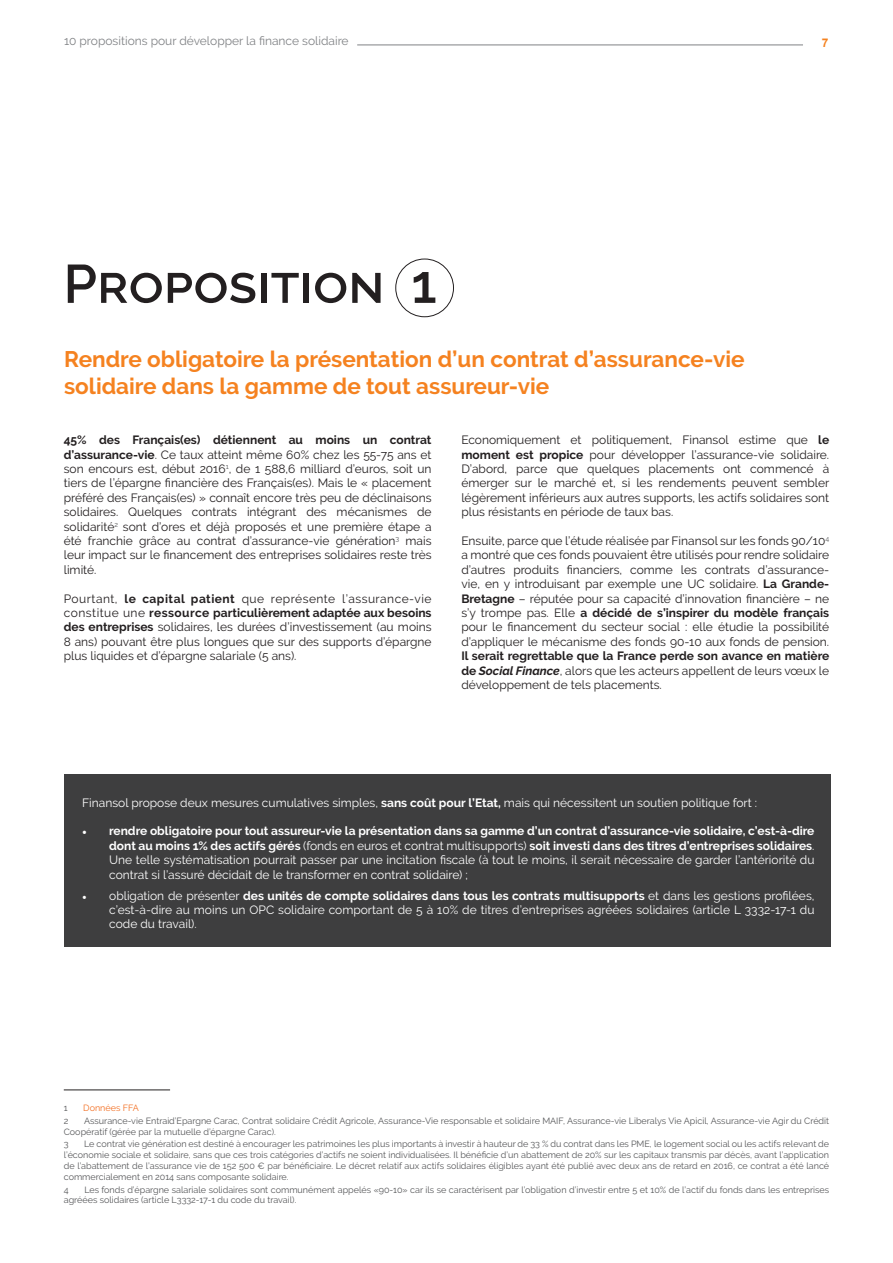
<style>
.page{position:relative;width:893px;height:1263px;background:#fff}
.page>*{position:absolute;margin:0;border:0;box-sizing:border-box;transform-origin:0 0}
.t1{font:600 54px "Raleway";color:#231f20}
.t2{font:700 22.5px/27px "Raleway";color:#f58220}
.t3{font:12px/14.4px "Raleway";color:#231f20;text-align:justify}
.t4{font:12px/14.4px "Raleway";color:#fff;text-align:justify}
.t5{font:12px "Raleway";color:#808285}
.t6{font:700 12px "Arial";color:#f58220}
.t7{font:9px/10.8px "Raleway";color:#57585a}
.t8{font:9px "Raleway";color:#f36e21}
.s1{font-weight:700}
.s2{font-weight:700;font-style:italic}
.s3{font-family:"Minion Pro";font-weight:700}
.s4{font-family:"Minion Pro"}
</style>
<div class="page">
<hr style="left:357px;top:45px;width:446px;height:1px;background:#808285">
<hr style="left:64px;top:1090px;width:106px;height:1px;background:#231f20">
<div style="left:64px;top:774px;width:766px;height:173px;background:#3e3e3f"></div>
<div style="left:396px;top:259px;width:58px;height:58px;border:1px solid #231f20;border-radius:50%"></div>
<p class="t5" style="left:64px;top:34px;width:286px">10 propositions pour développer la finance solidaire</p>
<p class="t6" style="left:822px;top:34px;width:8px">7</p>
<h1 class="t1" style="left:63px;top:253px;width:375px">Proposition 1</h1>
<h2 class="t2" style="left:64px;top:346px;width:682px">Rendre obligatoire la présentation d’un contrat d’assurance-vie solidaire dans la gamme de tout assureur-vie</h2>
<p class="t3" style="left:64px;top:433px;width:369px"><span class="s1">45% des Français(es) détiennent au moins un contrat d’assurance-vie</span>. Ce taux atteint même 60% chez les 55-75 ans et son encours est, début 2016<sup>1</sup>, de 1 588,6 milliard d’euros, soit un tiers de l’épargne financière des Français(es). Mais le « placement préféré des Français(es) » connaît encore très peu de déclinaisons solidaires. Quelques contrats intégrant des mécanismes de solidarité<sup>2</sup> sont d’ores et déjà proposés et une première étape a été franchie grâce au contrat d’assurance-vie génération<sup>3</sup> mais leur impact sur le financement des entreprises solidaires reste très limité.</p>
<p class="t3" style="left:64px;top:591px;width:369px">Pourtant, <span class="s1">le capital patient</span> que représente l’assurance-vie constitue une <span class="s1">ressource particulièrement adaptée aux besoins des entreprises</span> solidaires, les durées d’investissement (au moins 8 ans) pouvant être plus longues que sur des supports d’épargne plus liquides et d’épargne salariale (5 ans).</p>
<p class="t3" style="left:461px;top:433px;width:370px">Economiquement et politiquement, Finansol estime que <span class="s1">le moment est propice</span> pour développer l’assurance-vie solidaire.<br>D’abord, parce que quelques placements ont commencé à émerger sur le marché et, si les rendements peuvent sembler légèrement inférieurs aux autres supports, les actifs solidaires sont plus résistants en période de taux bas.</p>
<p class="t3" style="left:461px;top:533px;width:369px">Ensuite, parce que l’étude réalisée par Finansol sur les fonds 90/10<sup>4 </sup>a montré que ces fonds pouvaient être utilisés pour rendre solidaire d’autres produits financiers, comme les contrats d’assurance&shy;vie, en y introduisant par exemple une UC solidaire. <span class="s1">La Grande-Bretagne</span> – réputée pour sa capacité d’innovation financière – ne s’y trompe pas. Elle <span class="s1">a décidé de s’inspirer du modèle français </span>pour le financement du secteur social : elle étudie la possibilité d’appliquer le mécanisme des fonds 90-10 aux fonds de pension.</p>
<p class="t3" style="left:461px;top:649px;width:369px"><span class="s1">Il serait regrettable que la France perde son avance en matière de</span> <span class="s2">Social Finance</span>, alors que les acteurs appellent de leurs vœux le développement de tels placements.</p>
<p class="t4" style="left:82px;top:795px;width:676px">Finansol propose deux mesures cumulatives simples, <span class="s1">sans coût pour l’Etat,</span> mais qui nécessitent un soutien politique fort :</p>
<p class="t4" style="left:109px;top:824px;width:707px;text-indent:-27px"><span class="s3">•</span> <span class="s1">rendre obligatoire pour tout assureur-vie la présentation dans sa gamme d’un contrat d’assurance-vie solidaire, c’est-à-dire dont au moins 1% des actifs gérés</span> (fonds en euros et contrat multisupports) <span class="s1">soit investi dans des titres d’entreprises solidaires</span>.<br>Une telle systématisation pourrait passer par une incitation fiscale (à tout le moins, il serait nécessaire de garder l’antériorité du contrat si l’assuré décidait de le transformer en contrat solidaire) ;</p>
<p class="t4" style="left:109px;top:888px;width:707px;text-indent:-27px"><span class="s4">•</span> obligation de présenter <span class="s1">des unités de compte solidaires dans tous les contrats multisupports</span> et dans les gestions profilées, c’est-à-dire au moins un OPC solidaire comportant de 5 à 10% de titres d’entreprises agréées solidaires (article L 3332-17-1 du code du travail).</p>
<p class="t7" style="left:64px;top:1102px;width:5px">1</p>
<p class="t8" style="left:83px;top:1103px;width:57px">Données FFA</p>
<p class="t7" style="left:64px;top:1115px;width:6px">2</p>
<p class="t7" style="left:64px;top:1115px;width:767px;text-indent:20px">Assurance-vie Entraid’Epargne Carac, Contrat solidaire Crédit Agricole, Assurance-Vie responsable et solidaire MAIF, Assurance-vie Liberalys Vie Apicil, Assurance-vie Agir du Crédit<br>Coopératif (gérée par la mutuelle d’épargne Carac).</p>
<p class="t7" style="left:64px;top:1139px;width:6px">3</p>
<p class="t7" style="left:64px;top:1139px;width:767px;text-align:justify;text-indent:20px">Le contrat vie génération est destiné à encourager les patrimoines les plus importants à investir à hauteur de 33 % du contrat dans les PME, le logement social ou les actifs relevant de l’économie sociale et solidaire, sans que ces trois catégories d’actifs ne soient individualisées. Il bénéficie d’un abattement de 20% sur les capitaux transmis par décès, avant l’application de l’abattement de l’assurance vie de 152 500 € par bénéficiaire. Le décret relatif aux actifs solidaires éligibles ayant été publié avec deux ans de retard en 2016, ce contrat a été lancé commercialement en 2014 sans composante solidaire.</p>
<p class="t7" style="left:64px;top:1184px;width:6px">4</p>
<p class="t7" style="left:64px;top:1184px;width:767px;text-indent:21px">Les fonds d’épargne salariale solidaires sont communément appelés «90-10» car ils se caractérisent par l’obligation d’investir entre 5 et 10% de l’actif du fonds dans les entreprises agréées solidaires (article L3332-17-1 du code du travail).</p>
</div>
